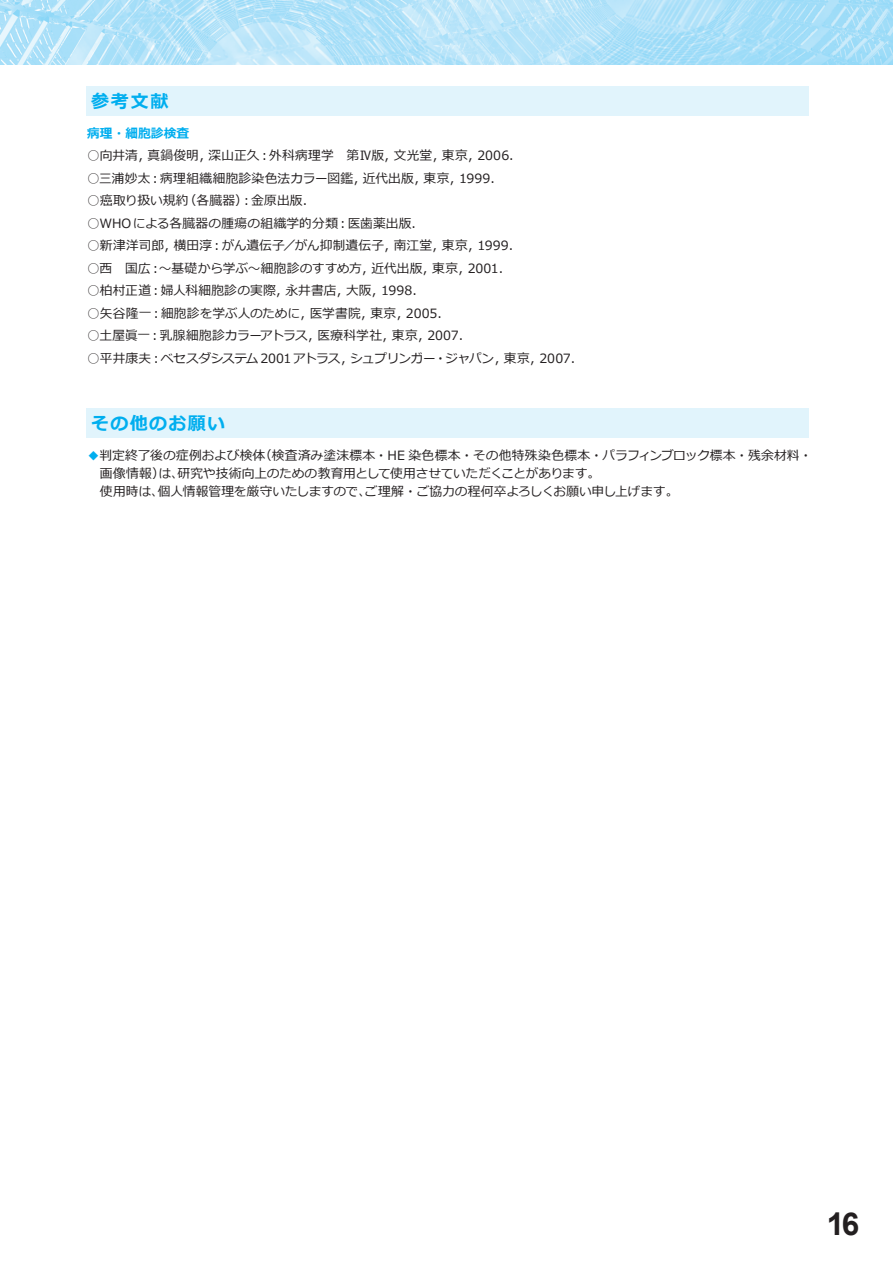
<style>
.page{position:relative;width:893px;height:1263px;background:#fff}
.page>*{position:absolute;margin:0;border:0;box-sizing:border-box;transform-origin:0 0}
.t1{font:700 31.5px "Arial";color:#231f20}
.t2{font:700 18px "Meiryo";letter-spacing:.075em;color:#00aeef}
.t3{font:12.75px/18px "Meiryo";letter-spacing:.005em;color:#231f20}
.t4{font:12.75px "Meiryo";letter-spacing:-.03em;color:#231f20}
.t5{font:700 12.75px "Meiryo";color:#00aeef}
.s1{color:#00aeef}
</style>
<div class="page">
<img style="left:0;top:0;width:893px;height:65px">
<div style="left:86px;top:408px;width:723px;height:30px;background:#e1f4fc"></div>
<div style="left:86px;top:86px;width:723px;height:30px;background:#e1f4fc"></div>
<h2 class="t2" style="left:91px;top:89px;width:79px">参考文献</h2>
<p class="t5" style="left:87px;top:124px;width:103px">病理・細胞診検査</p>
<p class="t3" style="left:87px;top:147px;width:436px">○向井清，真鍋俊明，深山正久︓外科病理学　第Ⅳ版，文光堂，東京，2006．</p>
<p class="t3" style="left:87px;top:170px;width:417px">○三浦妙太︓病理組織細胞診染色法カラー図鑑，近代出版，東京，1999．</p>
<p class="t3" style="left:87px;top:192px;width:230px">○癌取り扱い規約（各臓器）︓金原出版．</p>
<p class="t3" style="left:87px;top:215px;width:339px">○WHOによる各臓器の腫瘍の組織学的分類︓医歯薬出版．</p>
<p class="t3" style="left:87px;top:237px;width:436px">○新津洋司郎，横田淳︓がん遺伝子／がん抑制遺伝子，南江堂，東京，1999．</p>
<p class="t3" style="left:87px;top:260px;width:426px">○西　国広︓～基礎から学ぶ～細胞診のすすめ方，近代出版，東京，2001．</p>
<p class="t3" style="left:87px;top:282px;width:339px">○柏村正道︓婦人科細胞診の実際，永井書店，大阪，1998．</p>
<p class="t3" style="left:87px;top:305px;width:364px">○矢谷隆一︓細胞診を学ぶ人のために，医学書院，東京，2005．</p>
<p class="t3" style="left:87px;top:327px;width:386px">○土屋眞一︓乳腺細胞診カラーアトラス，医療科学社，東京，2007．</p>
<p class="t4" style="left:87px;top:349px;width:498px">○平井康夫︓ベセスダシステム 2001アトラス，シュプリンガー・ジャパン，東京，2007．</p>
<h2 class="t2" style="left:91px;top:411px;width:136px">その他のお願い</h2>
<p class="t3" style="left:100px;top:447px;width:714px;text-indent:-13px"><span class="s1">◆</span>判定終了後の症例および検体（検査済み塗沫標本・HE 染色標本・その他特殊染色標本・パラフィンブロック標本・残余材料・画像情報）は、研究や技術向上のための教育用として使用させていただくことがあります。<br>使用時は、個人情報管理を厳守いたしますので、ご理解・ご協力の程何卒よろしくお願い申し上げます。</p>
<h2 class="t2" style="left:88px;top:412px;width:136px">その他のお願い</h2>
<h1 class="t1" style="left:827px;top:1201px;width:34px">16</h1>
</div>
